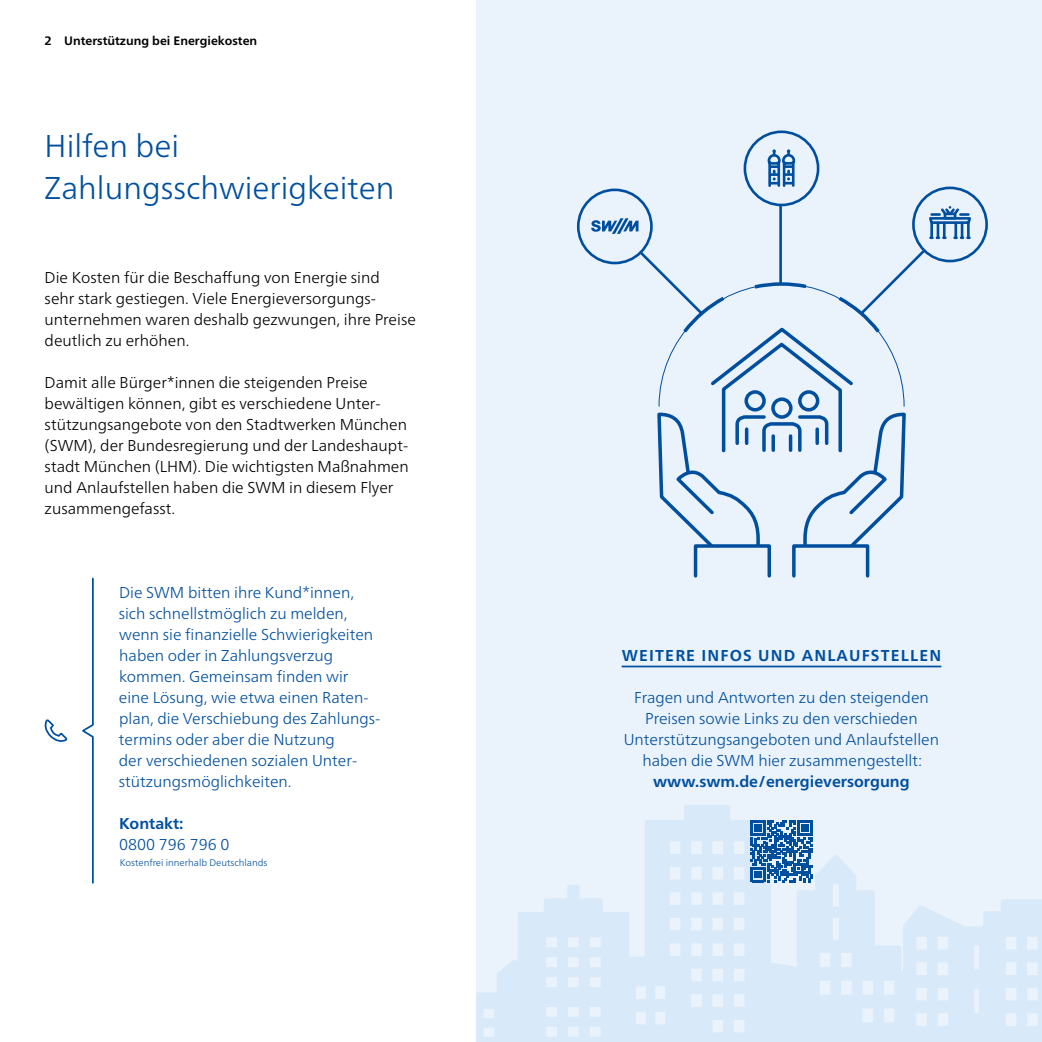
<style>
.page{position:relative;width:1042px;height:1042px;background:#fff}
.page>*{position:absolute;margin:0;border:0;box-sizing:border-box;transform-origin:0 0}
.t1{font:300 31.5px/42px "Frutiger Neue LT Pro";color:#004f9f}
.t2{font:300 15.75px/21px "Frutiger Neue LT Pro";color:#004f9f}
.t3{font:300 15.75px/21px "Frutiger Neue LT Pro";color:#000}
.t4{font:700 15.75px "Frutiger Neue LT Pro";color:#004f9f}
.t5{font:700 15.75px "Frutiger Neue LT Pro";letter-spacing:.075em;color:#004f9f}
.t6{font:700 12.25px "Frutiger Neue LT Pro";color:#000}
.t7{font:300 9.62px "Frutiger Neue LT Pro";color:#004f9f}
</style>
<div class="page">
<div style="left:476px;top:0;width:566px;height:1042px;background:#eaf2fb"></div>
<svg style="left:476px;top:805px;width:566px;height:237px;fill:#d8e9f9"></svg>
<div style="left:577px;top:188px;width:76px;height:76px;border:3px solid #004f9f;border-radius:50%"></div>
<div style="left:912px;top:187px;width:76px;height:75px;border:3px solid #004f9f;border-radius:50%"></div>
<div style="left:743px;top:130px;width:76px;height:76px;border:3px solid #004f9f;border-radius:50%"></div>
<svg style="left:767px;top:149px;width:29px;height:38px"></svg>
<div style="left:694px;top:544px;width:77px;height:33px;background:#eaf2fb;border:4px solid #004f9f"></div>
<div style="left:792px;top:544px;width:77px;height:33px;background:#eaf2fb;border:4px solid #004f9f"></div>
<svg style="left:591px;top:206px;width:382px;height:352px"></svg>
<svg style="left:82px;top:577px;width:12px;height:307px"></svg>
<svg style="left:44px;top:719px;width:24px;height:23px"></svg>
<hr style="left:622px;top:665px;width:319px;height:2px;background:#004f9f">
<svg style="left:750px;top:820px;width:62px;height:62px"></svg>
<p class="t6" style="left:45px;top:33px;width:214px">2 Unterstützung bei Energiekosten</p>
<h1 class="t1" style="left:45px;top:125px;width:351px">Hilfen bei<br>Zahlungsschwierigkeiten</h1>
<p class="t3" style="left:45px;top:267px;width:373px">Die Kosten für die Beschaffung von Energie sind<br>sehr stark gestiegen. Viele Energieversorgungs&shy;unternehmen waren deshalb gezwungen, ihre Preise deutlich zu erhöhen.</p>
<p class="t3" style="left:45px;top:372px;width:366px">Damit alle Bürger*innen die steigenden Preise bewältigen können, gibt es verschiedene Unter&shy;stützungsangebote von den Stadtwerken München (SWM), der Bundesregierung und der Landeshaupt&shy;stadt München (LHM). Die wichtigsten Maßnahmen und Anlaufstellen haben die SWM in diesem Flyer zusammengefasst.</p>
<p class="t2" style="left:119px;top:582px;width:263px">Die SWM bitten ihre Kund*innen, sich schnellstmöglich zu melden, wenn sie finanzielle Schwierigkeiten haben oder in Zahlungsverzug kommen. Gemeinsam finden wir eine Lösung, wie etwa einen Raten&shy;plan, die Verschiebung des Zahlungs&shy;termins oder aber die Nutzung<br>der verschiedenen sozialen Unter&shy;stützungsmöglichkeiten.</p>
<p class="t4" style="left:119px;top:814px;width:66px">Kontakt:</p>
<p class="t2" style="left:119px;top:834px;width:112px">0800 796 796 0</p>
<p class="t7" style="left:120px;top:857px;width:149px">Kostenfrei innerhalb Deutschlands</p>
<p class="t5" style="left:622px;top:646px;width:321px">WEITERE INFOS UND ANLAUFSTELLEN</p>
<p class="t2" style="left:624px;top:687px;width:317px;text-align:center">Fragen und Antworten zu den steigenden Preisen sowie Links zu den verschieden Unterstützungsangeboten und Anlaufstellen haben die SWM hier zusammengestellt:</p>
<p class="t4" style="left:653px;top:772px;width:258px">www.swm.de/energieversorgung</p>
</div>
